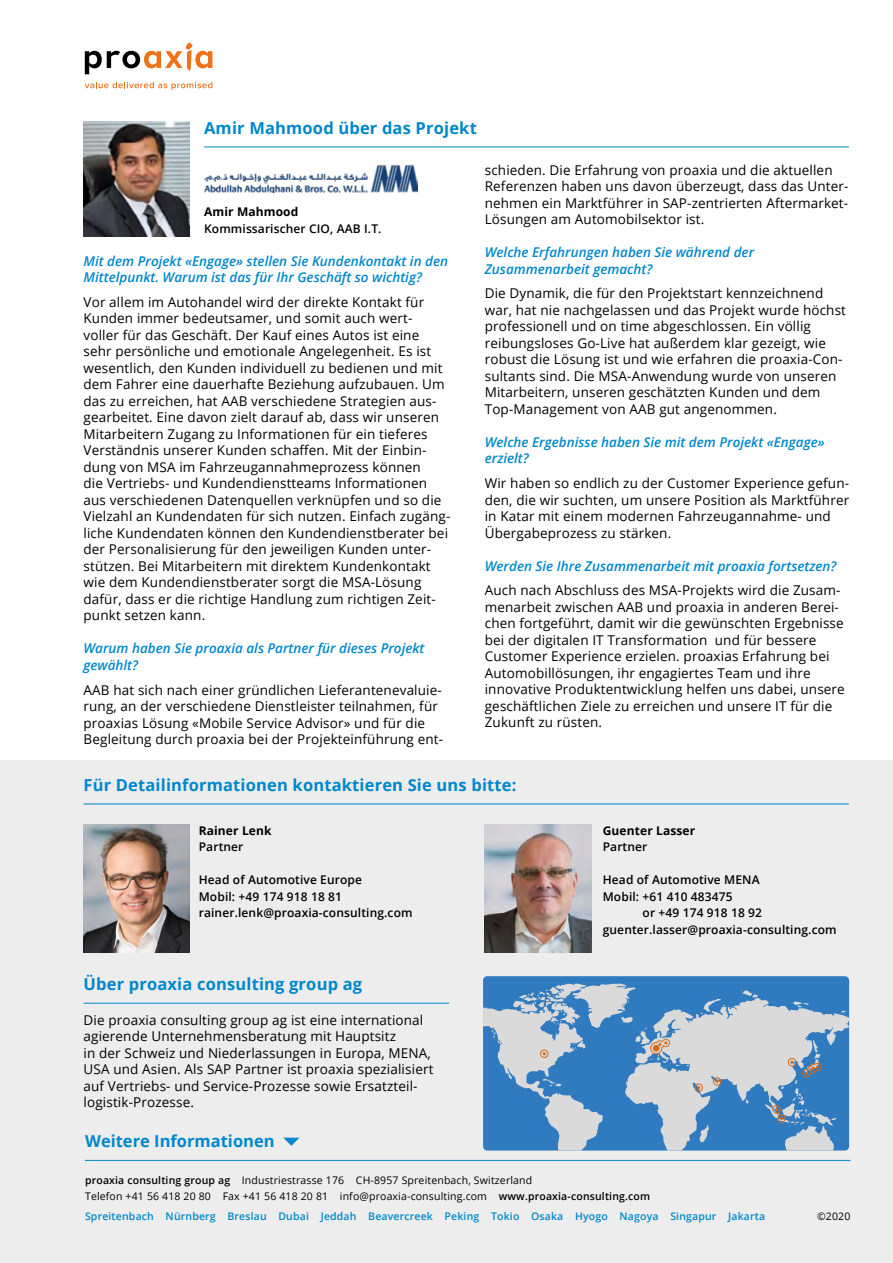
<style>
.page{position:relative;width:893px;height:1263px;background:#fff}
.page>*{position:absolute;margin:0;border:0;box-sizing:border-box;transform-origin:0 0}
.t1{font:700 16.5px "Open Sans";letter-spacing:.01em;color:#0087cc}
.t2{font:13.5px/16.5px "Open Sans";letter-spacing:.01em;color:#000}
.t3{font:italic 600 13.5px/16.5px "Open Sans";color:#0087cc}
.t4{font:600 12px/16.5px "Open Sans";letter-spacing:.01em;color:#000}
.t5{font:700 12px "Open Sans";letter-spacing:.01em;color:#000}
.t6{font:10.5px/15.8px "Open Sans";letter-spacing:.015em;color:#000}
.t7{font:600 10.5px "Open Sans";letter-spacing:.015em;color:#0087cc}
.s1{font-weight:600}
</style>
<div class="page">
<svg style="left:85px;top:42px;width:127px;height:32px"></svg>
<svg style="left:85px;top:82px;width:127px;height:8px"></svg>
<div style="left:0;top:761px;width:893px;height:502px;background:#ededed"></div>
<hr style="left:84px;top:1003px;width:365px;height:1px;background:#0087cc">
<div style="left:483px;top:976px;width:366px;height:174px;background:#307abf;border-radius:4px"></div>
<svg style="left:483px;top:983px;width:366px;height:167px"></svg>
<div style="left:540px;top:1050px;width:8px;height:8px;border:1px solid #da6a16;border-radius:50%"></div>
<hr style="left:85px;top:1160px;width:765px;height:1px;background:#0087cc">
<svg style="left:283px;top:1138px;width:16px;height:8px"></svg>
<img style="left:84px;top:121px;width:106px;height:115px">
<img style="left:204px;top:164px;width:214px;height:29px">
<hr style="left:204px;top:147px;width:645px;height:1px;background:#0087cc">
<hr style="left:84px;top:803px;width:765px;height:1px;background:#0087cc">
<img style="left:485px;top:825px;width:106px;height:127px">
<img style="left:84px;top:825px;width:106px;height:127px">
<p class="t1" style="left:204px;top:116px;width:274px">Amir Mahmood über das Projekt</p>
<p class="t5" style="left:204px;top:203px;width:96px">Amir Mahmood</p>
<p class="t4" style="left:204px;top:220px;width:179px">Kommissarischer CIO, AAB I.T.</p>
<p class="t3" style="left:84px;top:252px;width:366px">Mit dem Projekt «Engage» stellen Sie Kundenkontakt in den<br>Mittelpunkt. Warum ist das für Ihr Geschäft so wichtig?</p>
<p class="t2" style="left:84px;top:293px;width:368px">Vor allem im Autohandel wird der direkte Kontakt für Kunden immer bedeutsamer, und somit auch wert&shy;voller für das Geschäft. Der Kauf eines Autos ist eine sehr persönliche und emotionale Angelegenheit. Es ist wesentlich, den Kunden individuell zu bedienen und mit dem Fahrer eine dauerhafte Beziehung aufzubauen. Um das zu erreichen, hat AAB verschiedene Strategien aus&shy;gearbeitet. Eine davon zielt darauf ab, dass wir unseren Mitarbeitern Zugang zu Informationen für ein tieferes Verständnis unserer Kunden schaffen. Mit der Einbin&shy;dung von MSA im Fahrzeugannahmeprozess können<br>die Vertriebs- und Kundendienstteams Informationen aus verschiedenen Datenquellen verknüpfen und so die Vielzahl an Kundendaten für sich nutzen. Einfach zugäng&shy;liche Kundendaten können den Kundendienstberater bei der Personalisierung für den jeweiligen Kunden unter&shy;stützen. Bei Mitarbeitern mit direktem Kundenkontakt wie dem Kundendienstberater sorgt die MSA-Lösung dafür, dass er die richtige Handlung zum richtigen Zeit&shy;punkt setzen kann.</p>
<p class="t3" style="left:84px;top:640px;width:343px">Warum haben Sie proaxia als Partner für dieses Projekt gewählt?</p>
<p class="t2" style="left:84px;top:681px;width:361px">AAB hat sich nach einer gründlichen Lieferantenevaluie&shy;rung, an der verschiedene Dienstleister teilnahmen, für proaxias Lösung «Mobile Service Advisor» und für die Begleitung durch proaxia bei der Projekteinführung ent-</p>
<p class="t2" style="left:485px;top:161px;width:365px">schieden. Die Erfahrung von proaxia und die aktuellen Referenzen haben uns davon überzeugt, dass das Unter&shy;nehmen ein Marktführer in SAP-zentrierten Aftermarket-Lösungen am Automobilsektor ist.</p>
<p class="t3" style="left:485px;top:244px;width:271px">Welche Erfahrungen haben Sie während der<br>Zusammenarbeit gemacht?</p>
<p class="t2" style="left:485px;top:285px;width:363px">Die Dynamik, die für den Projektstart kennzeichnend war, hat nie nachgelassen und das Projekt wurde höchst professionell und on time abgeschlossen. Ein völlig reibungsloses Go-Live hat außerdem klar gezeigt, wie robust die Lösung ist und wie erfahren die proaxia-Con&shy;sultants sind. Die MSA-Anwendung wurde von unseren Mitarbeitern, unseren geschätzten Kunden und dem Top-Management von AAB gut angenommen.</p>
<p class="t3" style="left:485px;top:433px;width:341px">Welche Ergebnisse haben Sie mit dem Projekt «Engage» erzielt?</p>
<p class="t2" style="left:485px;top:475px;width:366px">Wir haben so endlich zu der Customer Experience gefun&shy;den, die wir suchten, um unsere Position als Marktführer in Katar mit einem modernen Fahrzeugannahme- und Übergabeprozess zu stärken.</p>
<p class="t3" style="left:485px;top:557px;width:353px">Werden Sie Ihre Zusammenarbeit mit proaxia fortsetzen?</p>
<p class="t2" style="left:485px;top:582px;width:362px">Auch nach Abschluss des MSA-Projekts wird die Zusam&shy;menarbeit zwischen AAB und proaxia in anderen Berei&shy;chen fortgeführt, damit wir die gewünschten Ergebnisse bei der digitalen IT Transformation und für bessere Customer Experience erzielen. proaxias Erfahrung bei Automobillösungen, ihr engagiertes Team und ihre innovative Produktentwicklung helfen uns dabei, unsere geschäftlichen Ziele zu erreichen und unsere IT für die Zukunft zu rüsten.</p>
<p class="t1" style="left:84px;top:773px;width:434px">Für Detailinformationen kontaktieren Sie uns bitte:</p>
<p class="t5" style="left:199px;top:822px;width:74px">Rainer Lenk</p>
<p class="t4" style="left:199px;top:838px;width:46px">Partner</p>
<p class="t4" style="left:199px;top:871px;width:215px">Head of Automotive Europe<br>Mobil: +49 174 918 18 81 rainer.lenk@proaxia-consulting.com</p>
<p class="t5" style="left:603px;top:822px;width:94px">Guenter Lasser</p>
<p class="t4" style="left:603px;top:838px;width:46px">Partner</p>
<p class="t4" style="left:603px;top:871px;width:158px">Head of Automotive MENA<br>Mobil: +61 410 483475</p>
<p class="t4" style="left:603px;top:904px;width:235px;text-indent:40px">or +49 174 918 18 92 guenter.lasser@proaxia-consulting.com</p>
<p class="t1" style="left:84px;top:972px;width:280px">Über proaxia consulting group ag</p>
<p class="t2" style="left:84px;top:1011px;width:351px">Die proaxia consulting group ag ist eine international agierende Unternehmensberatung mit Hauptsitz<br>in der Schweiz und Niederlassungen in Europa, MENA, USA und Asien. Als SAP Partner ist proaxia spezialisiert auf Vertriebs- und Service-Prozesse sowie Ersatzteil&shy;logistik-Prozesse.</p>
<p class="t1" style="left:85px;top:1129px;width:191px">Weitere Informationen</p>
<p class="t6" style="left:85px;top:1172px;width:567px"><span class="s1">proaxia consulting group ag</span> Industriestrasse 176 CH-8957 Spreitenbach, Switzerland<br>Telefon +41 56 418 20 80 Fax +41 56 418 20 81 info@proaxia-consulting.com <span class="s1">www.proaxia-consulting.com</span></p>
<p class="t7" style="left:85px;top:1208px;width:682px">Spreitenbach Nürnberg Breslau Dubai Jeddah Beavercreek Peking Tokio Osaka Hyogo Nagoya Singapur Jakarta</p>
<p class="t6" style="left:817px;top:1208px;width:35px">©2020</p>
</div>
